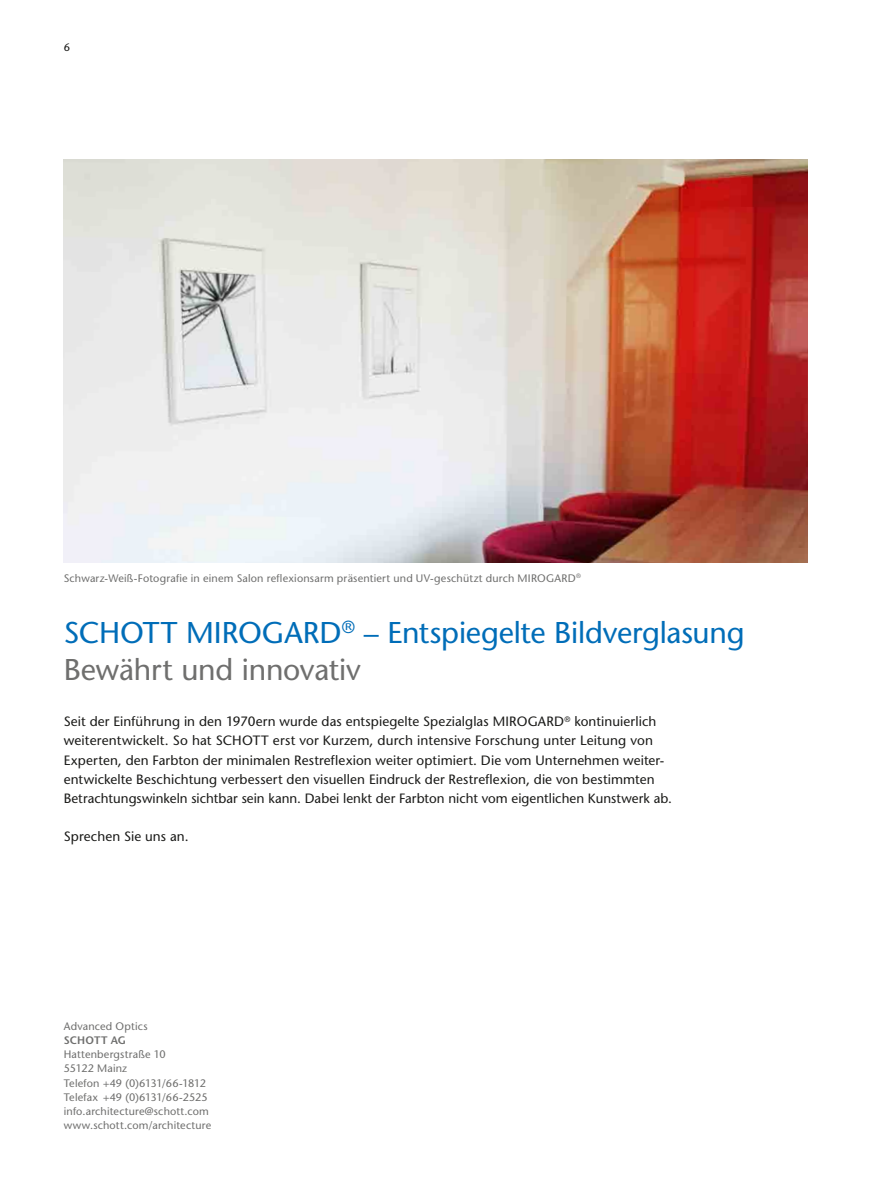
<style>
.page{position:relative;width:893px;height:1191px;background:#fff}
.page>*{position:absolute;margin:0;border:0;box-sizing:border-box;transform-origin:0 0}
.t1{font:500 30px/37.5px "Stone Sans Std";letter-spacing:-.01em;color:#006db8}
.t2{font:500 13.5px/19.2px "Stone Sans Std";letter-spacing:.005em;color:#1a1a18}
.t3{font:500 10.8px/14.2px "Stone Sans Std";letter-spacing:.015em;color:#6f6f6e}
.t4{font:600 10.8px "Stone Sans Std";letter-spacing:.005em;color:#6f6f6e}
.t5{font:500 10.8px "Stone Sans Std";color:#1a1a18}
.s1{color:#6f6f6e}
</style>
<div class="page">
<img style="left:64px;top:159px;width:744px;height:404px">
<p class="t5" style="left:64px;top:40px;width:8px">6</p>
<p class="t3" style="left:64px;top:571px;width:519px">Schwarz-Weiß-Fotografie in einem Salon reflexionsarm präsentiert und UV-geschützt durch MIROGARD<sup>®</sup></p>
<h1 class="t1" style="left:64px;top:613px;width:682px">SCHOTT MIROGARD<sup>®</sup> – Entspiegelte Bildverglasung<br><span class="s1">Bewährt und innovativ</span></h1>
<p class="t2" style="left:64px;top:712px;width:610px">Seit der Einführung in den 1970ern wurde das entspiegelte Spezialglas MIROGARD<sup>®</sup> kontinuierlich weiterentwickelt. So hat SCHOTT erst vor Kurzem, durch intensive Forschung unter Leitung von Experten, den Farbton der minimalen Restreflexion weiter optimiert. Die vom Unternehmen weiter&shy;entwickelte Beschichtung verbessert den visuellen Eindruck der Restreflexion, die von bestimmten Betrachtungswinkeln sichtbar sein kann. Dabei lenkt der Farbton nicht vom eigentlichen Kunstwerk ab.</p>
<p class="t2" style="left:64px;top:827px;width:126px">Sprechen Sie uns an.</p>
<p class="t3" style="left:64px;top:1018px;width:85px">Advanced Optics</p>
<p class="t4" style="left:64px;top:1033px;width:64px">SCHOTT AG</p>
<p class="t3" style="left:64px;top:1047px;width:149px">Hattenbergstraße 10<br>55122 Mainz<br>Telefon +49 (0)6131/66-1812<br>Telefax +49 (0)6131/66-2525 info.architecture@schott.com www.schott.com/architecture</p>
</div>
